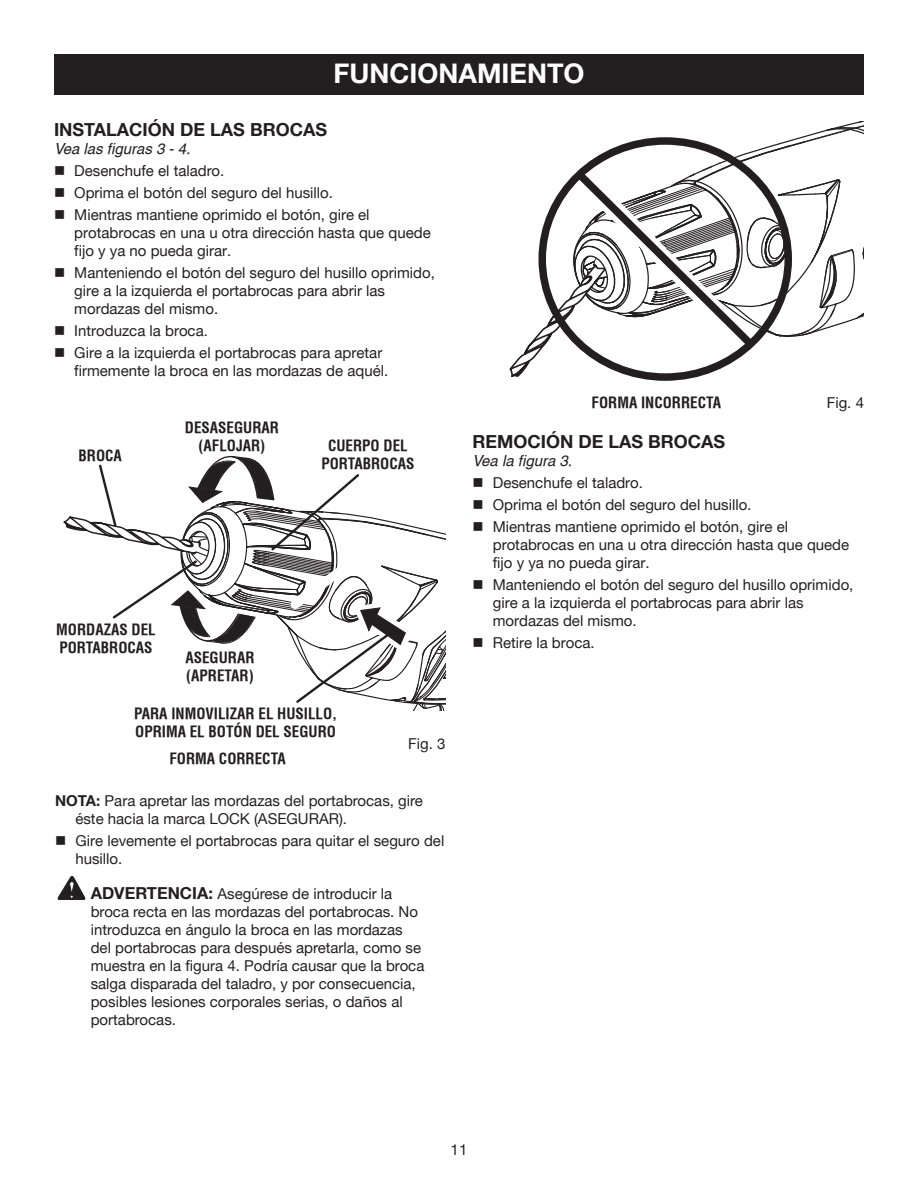
<style>
.page{position:relative;width:918px;height:1188px;background:#fff}
.page>*{position:absolute;margin:0;border:0;box-sizing:border-box;transform-origin:0 0}
.t1{font:700 27px "Helvetica Neue";color:#fff}
.t2{font:700 18px "Helvetica Neue";color:#231f20}
.t3{font:15px/18px "Helvetica Neue";color:#231f20}
.t4{font:700 condensed 15px/18px "Helvetica";color:#231f20}
.t5{font:italic 15px "Helvetica";color:#231f20}
.s1{font-weight:700}
.s2{font-weight:700;font-size:16.5px}
</style>
<div class="page">
<div style="left:54px;top:54px;width:810px;height:40px;background:#231f20"></div>
<svg style="left:58px;top:876px;width:27px;height:24px"></svg>
<svg style="left:63px;top:455px;width:383px;height:256px"></svg>
<svg style="left:510px;top:122px;width:354px;height:259px"></svg>
<div style="left:539px;top:137px;width:253px;height:244px;border:8px solid #231f20;border-radius:50%"></div>
<h1 class="t1" style="left:334px;top:57px;width:252px">FUNCIONAMIENTO</h1>
<p class="t2" style="left:54px;top:118px;width:275px">INSTALACIÓN DE LAS BROCAS</p>
<p class="t5" style="left:54px;top:140px;width:138px">Vea las figuras 3 - 4.</p>
<p class="t3" style="left:54px;top:162px;width:172px">■ Desenchufe el taladro.</p>
<p class="t3" style="left:54px;top:184px;width:280px">■ Oprima el botón del seguro del husillo.</p>
<p class="t3" style="left:74px;top:206px;width:358px;text-indent:-20px">■ Mientras mantiene oprimido el botón, gire el protabrocas en una u otra dirección hasta que quede fijo y ya no pueda girar.</p>
<p class="t3" style="left:74px;top:264px;width:362px;text-indent:-20px">■ Manteniendo el botón del seguro del husillo oprimido, gire a la izquierda el portabrocas para abrir las mordazas del mismo.</p>
<p class="t3" style="left:54px;top:322px;width:155px">■ Introduzca la broca.</p>
<p class="t3" style="left:74px;top:344px;width:315px;text-indent:-20px">■ Gire a la izquierda el portabrocas para apretar firmemente la broca en las mordazas de aquél.</p>
<p class="t4" style="left:79px;top:446px;width:45px">BROCA</p>
<p class="t4" style="left:185px;top:419px;width:96px;text-align:center">DESASEGURAR (AFLOJAR)</p>
<p class="t4" style="left:321px;top:437px;width:95px;text-align:center">CUERPO DEL<br>PORTABROCAS</p>
<p class="t4" style="left:56px;top:620px;width:101px">MORDAZAS DEL<br>PORTABROCAS</p>
<p class="t4" style="left:185px;top:649px;width:71px">ASEGURAR (APRETAR)</p>
<p class="t4" style="left:134px;top:704px;width:205px">PARA INMOVILIZAR EL HUSILLO,<br>OPRIMA EL BOTÓN DEL SEGURO</p>
<p class="t3" style="left:408px;top:734px;width:39px">Fig. 3</p>
<p class="t4" style="left:169px;top:749px;width:118px">FORMA CORRECTA</p>
<p class="t3" style="left:75px;top:791px;width:349px;text-indent:-20px"><span class="s1">NOTA:</span> Para apretar las mordazas del portabrocas, gire éste hacia la marca LOCK (ASEGURAR).</p>
<p class="t3" style="left:75px;top:831px;width:370px;text-indent:-20px">■ Gire levemente el portabrocas para quitar el seguro del husillo.</p>
<p class="t3" style="left:91px;top:885px;width:335px"><span class="s2">ADVERTENCIA:</span> Asegúrese de introducir la broca recta en las mordazas del portabrocas. No introduzca en ángulo la broca en las mordazas del portabrocas para después apretarla, como se muestra en la figura 4. Podría causar que la broca salga disparada del taladro, y por consecuencia, posibles lesiones corporales serias, o daños al portabrocas.</p>
<p class="t4" style="left:592px;top:394px;width:131px">FORMA INCORRECTA</p>
<p class="t3" style="left:827px;top:393px;width:39px">Fig. 4</p>
<p class="t2" style="left:472px;top:430px;width:254px">REMOCIÓN DE LAS BROCAS</p>
<p class="t5" style="left:472px;top:452px;width:101px">Vea la figura 3.</p>
<p class="t3" style="left:472px;top:474px;width:172px">■ Desenchufe el taladro.</p>
<p class="t3" style="left:472px;top:496px;width:280px">■ Oprima el botón del seguro del husillo.</p>
<p class="t3" style="left:493px;top:518px;width:358px;text-indent:-20px">■ Mientras mantiene oprimido el botón, gire el protabrocas en una u otra dirección hasta que quede fijo y ya no pueda girar.</p>
<p class="t3" style="left:493px;top:576px;width:362px;text-indent:-20px">■ Manteniendo el botón del seguro del husillo oprimido, gire a la izquierda el portabrocas para abrir las mordazas del mismo.</p>
<p class="t3" style="left:472px;top:634px;width:124px">■ Retire la broca.</p>
<p class="t3" style="left:451px;top:1141px;width:18px">11</p>
</div>
